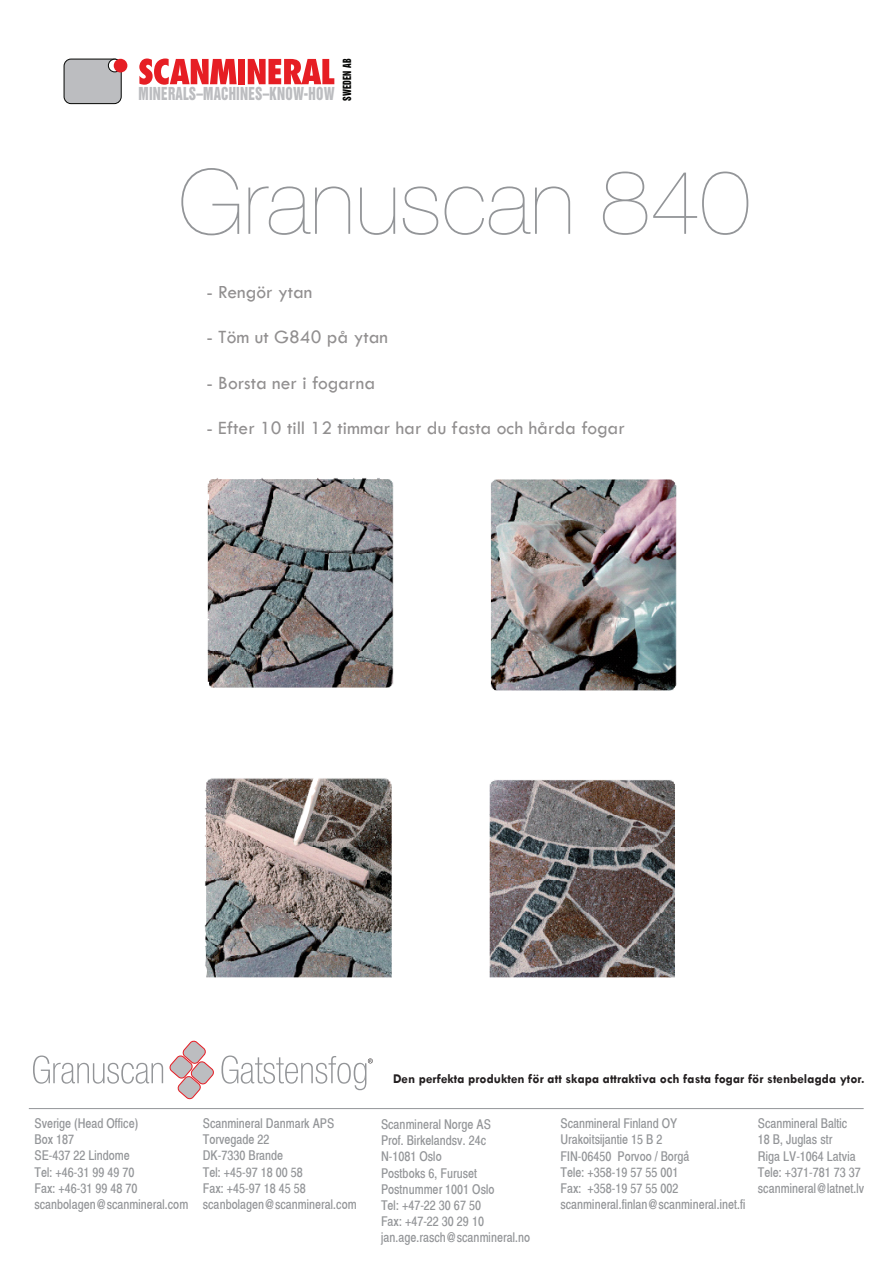
<style>
.page{position:relative;width:893px;height:1263px;background:#fff}
.page>*{position:absolute;margin:0;border:0;box-sizing:border-box;transform-origin:0 0}
.t1{font:200 90px "Helvetica Neue CE";color:#939598}
.t2{font:500 19.5px "Tw Cen";color:#231f20}
.t3{font:16.35px "Helvetica Inserat Cyr Upright";letter-spacing:.015em;color:#bcbdc0;scale:.81 1}
.t4{font:13.5px/16.2px "Xerox Sans Serif Narrow FC";color:#939598}
.t5{font:700 13.5px "Tw Cen";color:#231f20}
.t6{font:10.35px "Helvetica Inserat Cyr Upright";letter-spacing:.015em;color:#040503;scale:.81 1}
</style>
<div class="page">
<svg style="left:33px;top:1041px;width:181px;height:58px"></svg>
<svg style="left:221px;top:1055px;width:152px;height:35px"></svg>
<div style="left:64px;top:59px;width:57px;height:45px;background:#bcbdc0;border-radius:7px"></div>
<div style="left:64px;top:59px;width:57px;height:45px;border:1px solid #040503;border-radius:7px"></div>
<svg style="left:108px;top:59px;width:13px;height:13px"></svg>
<div style="left:108px;top:59px;width:13px;height:13px;border:1px solid #040503;border-radius:50%"></div>
<div style="left:114px;top:59px;width:13px;height:13px;background:#e61e24;border-radius:50%"></div>
<svg style="left:139px;top:59px;width:98px;height:26px"></svg>
<div style="left:238px;top:59px;width:7px;height:25px;background:#e61e24"></div>
<svg style="left:248px;top:59px;width:86px;height:25px"></svg>
<hr style="left:29px;top:1108px;width:835px;height:1px;background:#939598">
<img style="left:204px;top:478px;width:473px;height:499px">
<p class="t3" style="left:139px;top:84px;width:244px">MINERALS–MACHINES–KNOW-HOW</p>
<p class="t6" style="left:341px;top:101px;width:53px;rotate:-90deg">SWEDEN AB</p>
<p class="t1" style="left:178px;top:149px;width:573px">Granuscan 840</p>
<h2 class="t2" style="left:206px;top:281px;width:108px">- Rengör ytan</h2>
<h2 class="t2" style="left:206px;top:326px;width:183px">- Töm ut G840 på ytan</h2>
<h2 class="t2" style="left:206px;top:371px;width:170px">- Borsta ner i fogarna</h2>
<h2 class="t2" style="left:206px;top:416px;width:420px">- Efter 10 till 12 timmar har du fasta och hårda fogar</h2>
<p class="t4" style="left:34px;top:1115px;width:105px">Sverige (Head Office)</p>
<p class="t4" style="left:34px;top:1131px;width:41px">Box 187</p>
<p class="t4" style="left:34px;top:1147px;width:155px">SE-437 22 Lindome<br>Tel: +46-31 99 49 70<br>Fax: +46-31 99 48 70 scanbolagen@scanmineral.com</p>
<p class="t4" style="left:203px;top:1115px;width:133px">Scanmineral Danmark APS</p>
<p class="t4" style="left:203px;top:1131px;width:68px">Torvegade 22</p>
<p class="t4" style="left:203px;top:1147px;width:155px">DK-7330 Brande<br>Tel: +45-97 18 00 58<br>Fax: +45-97 18 45 58 scanbolagen@scanmineral.com</p>
<p class="t5" style="left:393px;top:1071px;width:473px">Den perfekta produkten för att skapa attraktiva och fasta fogar för stenbelagda ytor.</p>
<p class="t4" style="left:381px;top:1116px;width:111px">Scanmineral Norge AS<br>Prof. Birkelandsv. 24c</p>
<p class="t4" style="left:381px;top:1148px;width:151px">N-1081 Oslo<br>Postboks 6, Furuset<br>Postnummer 1001 Oslo<br>Tel: +47-22 30 67 50<br>Fax: +47-22 30 29 10 jan.age.rasch@scanmineral.no</p>
<p class="t4" style="left:560px;top:1115px;width:119px">Scanmineral Finland OY</p>
<p class="t4" style="left:560px;top:1131px;width:104px">Urakoitsijantie 15 B 2</p>
<p class="t4" style="left:560px;top:1148px;width:131px">FIN-06450 Porvoo / Borgå</p>
<p class="t4" style="left:560px;top:1164px;width:119px">Tele: +358-19 57 55 001</p>
<p class="t4" style="left:560px;top:1180px;width:187px">Fax: +358-19 57 55 002 scanmineral.finlan@scanmineral.inet.fi</p>
<p class="t4" style="left:758px;top:1115px;width:99px">Scanmineral Baltic<br>18 B, Juglas str<br>Riga LV-1064 Latvia</p>
<p class="t4" style="left:758px;top:1164px;width:108px">Tele: +371-781 73 37 scanmineral@latnet.lv</p>
</div>
